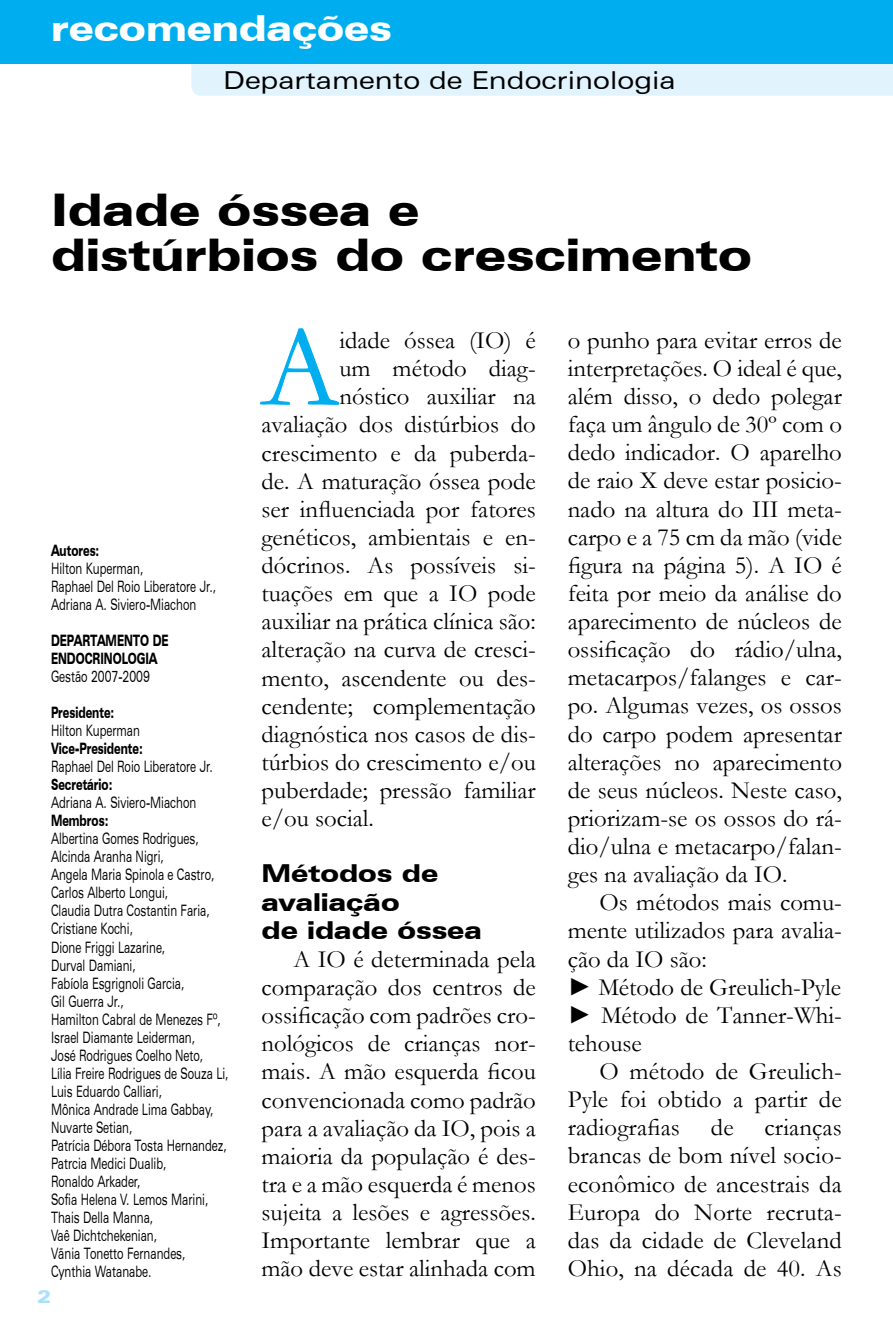
<style>
.page{position:relative;width:893px;height:1340px;background:#fff}
.page>*{position:absolute;margin:0;border:0;box-sizing:border-box;transform-origin:0 0}
.t1{font:114.98px "Garamond";color:#00aeef}
.t2{font:900 expanded 45px/45px "Zurich BT";color:#000}
.t3{font:900 expanded 36px "Zurich BT";color:#fff}
.t4{font:24.75px/28.1px "Garamond";color:#000;text-align:justify}
.t5{font:900 expanded 24.75px/28.1px "Zurich BT";color:#000}
.t6{font:expanded 24.75px "Zurich BT";color:#000}
.t7{font:900 expanded 18px "Zurich BT";color:#aae1fa}
.t8{font:expanded 15.75px/18px "Zurich BT";color:#000;scale:.6 1}
.t9{font:900 expanded 15.75px/18px "Zurich BT";color:#000;scale:.6 1}
</style>
<div class="page">
<div style="left:191px;top:64px;width:702px;height:32px;background:#e1f4fd"></div>
<div style="left:0;top:0;width:893px;height:64px;background:#00aeef"></div>
<svg style="left:260px;top:328px;width:79px;height:77px"></svg>
<h3 class="t3" style="left:51px;top:7px;width:342px">recomendações</h3>
<p class="t6" style="left:223px;top:66px;width:454px">Departamento de Endocrinologia</p>
<h2 class="t2" style="left:51px;top:187px;width:703px">Idade óssea e<br>distúrbios do crescimento</h2>
<p class="t9" style="left:51px;top:541px;width:82px">Autores:</p>
<p class="t8" style="left:51px;top:559px;width:277px">Hilton Kuperman,<br>Raphael Del Roio Liberatore Jr.,<br>Adriana A. Siviero-Miachon</p>
<p class="t9" style="left:51px;top:631px;width:197px">DEPARTAMENTO DE<br>ENDOCRINOLOGIA</p>
<p class="t8" style="left:51px;top:667px;width:166px">Gestão 2007-2009</p>
<p class="t9" style="left:51px;top:703px;width:107px">Presidente:</p>
<p class="t8" style="left:51px;top:721px;width:150px">Hilton Kuperman</p>
<p class="t9" style="left:51px;top:739px;width:154px">Vice-Presidente:</p>
<p class="t8" style="left:51px;top:757px;width:271px">Raphael Del Roio Liberatore Jr.</p>
<p class="t9" style="left:51px;top:775px;width:104px">Secretário:</p>
<p class="t8" style="left:51px;top:793px;width:244px">Adriana A. Siviero-Miachon</p>
<p class="t9" style="left:51px;top:811px;width:97px">Membros:</p>
<p class="t8" style="left:51px;top:829px;width:298px">Albertina Gomes Rodrigues,<br>Alcinda Aranha Nigri,<br>Angela Maria Spinola e Castro,<br>Carlos Alberto Longui,<br>Claudia Dutra Costantin Faria,<br>Cristiane Kochi,<br>Dione Friggi Lazarine,<br>Durval Damiani,<br>Fabíola Esgrignoli Garcia,<br>Gil Guerra Jr.,<br>Hamilton Cabral de Menezes Fº,<br>Israel Diamante Leiderman,<br>José Rodrigues Coelho Neto,<br>Lília Freire Rodrigues de Souza Li,<br>Luis Eduardo Calliari,<br>Mônica Andrade Lima Gabbay,<br>Nuvarte Setian,<br>Patrícia Débora Tosta Hernandez,<br>Patrcia Medici Dualib,<br>Ronaldo Arkader,<br>Sofia Helena V. Lemos Marini,<br>Thais Della Manna,<br>Vaê Dichtchekenian,<br>Vãnia Tonetto Fernandes,<br>Cynthia Watanabe.</p>
<p class="t7" style="left:37px;top:1285px;width:15px">2</p>
<h1 class="t1" style="left:261px;top:291px;width:79px">A</h1>
<p class="t4" style="left:339px;top:325px;width:198px">idade óssea (IO) é</p>
<p class="t4" style="left:339px;top:353px;width:198px">um método diag-</p>
<p class="t4" style="left:339px;top:382px;width:198px">nóstico auxiliar na</p>
<p class="t4" style="left:261px;top:410px;width:276px">avaliação dos distúrbios do</p>
<p class="t4" style="left:261px;top:438px;width:276px">crescimento e da puberda-</p>
<p class="t4" style="left:261px;top:466px;width:276px">de. A maturação óssea pode</p>
<p class="t4" style="left:261px;top:494px;width:276px">ser influenciada por fatores</p>
<p class="t4" style="left:261px;top:522px;width:276px">genéticos, ambientais e en-</p>
<p class="t4" style="left:261px;top:550px;width:276px">dócrinos. As possíveis si-</p>
<p class="t4" style="left:261px;top:578px;width:276px">tuações em que a IO pode</p>
<p class="t4" style="left:261px;top:607px;width:276px">auxiliar na prática clínica são:</p>
<p class="t4" style="left:261px;top:635px;width:276px">alteração na curva de cresci-</p>
<p class="t4" style="left:261px;top:663px;width:276px">mento, ascendente ou des-</p>
<p class="t4" style="left:261px;top:691px;width:276px">cendente; complementação</p>
<p class="t4" style="left:261px;top:719px;width:276px">diagnóstica nos casos de dis-</p>
<p class="t4" style="left:261px;top:747px;width:276px">túrbios do crescimento e/ou</p>
<p class="t4" style="left:261px;top:775px;width:276px">puberdade; pressão familiar</p>
<p class="t4" style="left:261px;top:803px;width:114px">e/ou social.</p>
<p class="t5" style="left:261px;top:859px;width:222px">Métodos de avaliação<br>de idade óssea</p>
<p class="t4" style="left:261px;top:944px;width:276px;text-indent:32px">A IO é determinada pela comparação dos centros de ossificação com padrões cro&shy;nológicos de crianças nor&shy;mais. A mão esquerda ficou convencionada como padrão para a avaliação da IO, pois a maioria da população é des&shy;tra e a mão esquerda é menos sujeita a lesões e agressões.<br>Importante lembrar que a mão deve estar alinhada com</p>
<p class="t4" style="left:568px;top:325px;width:276px">o punho para evitar erros de interpretações. O ideal é que, além disso, o dedo polegar faça um ângulo de 30º com o dedo indicador. O aparelho de raio X deve estar posicio&shy;nado na altura do III meta&shy;carpo e a 75 cm da mão (vide figura na página 5). A IO é feita por meio da análise do aparecimento de núcleos de ossificação do rádio/ulna, metacarpos/falanges e car&shy;po. Algumas vezes, os ossos do carpo podem apresentar alterações no aparecimento de seus núcleos. Neste caso, priorizam-se os ossos do rá&shy;dio/ulna e metacarpo/falan&shy;ges na avaliação da IO.</p>
<p class="t4" style="left:568px;top:887px;width:276px;text-align:left;text-indent:32px">Os métodos mais comu&shy;mente utilizados para avalia&shy;ção da IO são:<br>► Método de Greulich-Pyle ► Método de Tanner-Whi&shy;tehouse</p>
<p class="t4" style="left:568px;top:1056px;width:276px;text-indent:32px">O método de Greulich-Pyle foi obtido a partir de radiografias de crianças brancas de bom nível socio&shy;econômico de ancestrais da Europa do Norte recruta&shy;das da cidade de Cleveland Ohio, na década de 40. As</p>
</div>
